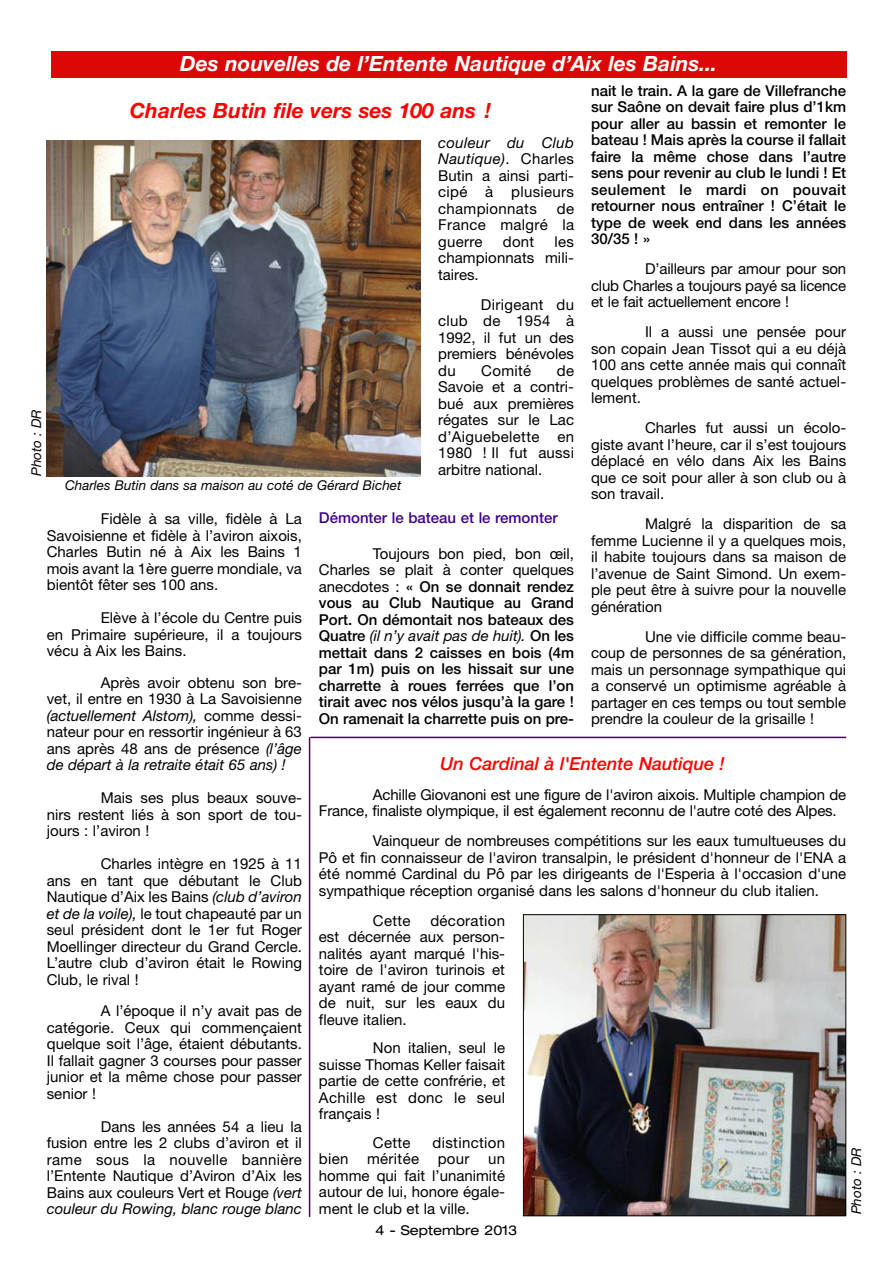
<style>
.page{position:relative;width:893px;height:1263px;background:#fff}
.page>*{position:absolute;margin:0;border:0;box-sizing:border-box;transform-origin:0 0}
.t1{font:italic 700 21px "Helvetica Neue";color:#fff}
.t2{font:italic 700 21px "Helvetica Neue";color:#f00}
.t3{font:italic 500 18px "Helvetica Neue";color:#f00}
.t4{font:15px/16.5px "Helvetica Neue";color:#000;text-align:justify}
.t5{font:500 15px/16.5px "Helvetica Neue";color:#000;text-align:justify}
.t6{font:500 15px "Helvetica Neue";color:#41008b}
.t7{font:italic 13.5px "Helvetica Neue";color:#000}
.t8{font:expanded 13.5px "Helvetica Neue";color:#000}
.s1{font-style:italic}
.s2{font-weight:400}
.s3{font-weight:400;font-style:italic}
</style>
<div class="page">
<hr style="left:310px;top:737px;width:536px;height:1px;background:#41008b">
<img style="left:47px;top:140px;width:373px;height:336px">
<img style="left:525px;top:916px;width:319px;height:298px">
<div style="left:523px;top:914px;width:323px;height:302px;border:1px solid #000"></div>
<div style="left:51px;top:51px;width:795px;height:27px;background:#db0805"></div>
<hr style="left:309px;top:737px;width:1px;height:480px;background:#41008b">
<h1 class="t1" style="left:180px;top:56px;width:538px">Des nouvelles de l’Entente Nautique d’Aix les Bains...</h1>
<p class="t5" style="left:591px;top:84px;width:257px">nait le train. A la gare de Villefranche sur Saône on devait faire plus d’1km pour aller au bassin et remonter le bateau ! Mais après la course il fallait faire la même chose dans l’autre sens pour revenir au club le lundi ! Et seulement le mardi on pouvait retourner nous entraîner ! C’était le type de week end dans les années 30/35 ! »</p>
<p class="t4" style="left:591px;top:262px;width:257px;text-indent:54px">D’ailleurs par amour pour son club Charles a toujours payé sa licence et le fait actuellement encore !</p>
<p class="t4" style="left:591px;top:325px;width:257px;text-indent:54px">Il a aussi une pensée pour son copain Jean Tissot qui a eu déjà 100 ans cette année mais qui connaît quelques problèmes de santé actuel&shy;lement.</p>
<p class="t4" style="left:591px;top:421px;width:257px;text-indent:54px">Charles fut aussi un écolo&shy;giste avant l’heure, car il s’est toujours déplacé en vélo dans Aix les Bains que ce soit pour aller à son club ou à son travail.</p>
<p class="t4" style="left:591px;top:517px;width:257px;text-indent:54px">Malgré la disparition de sa femme Lucienne il y a quelques mois, il habite toujours dans sa maison de l’avenue de Saint Simond. Un exem&shy;ple peut être à suivre pour la nouvelle génération</p>
<p class="t4" style="left:591px;top:630px;width:257px;text-indent:54px">Une vie difficile comme beau&shy;coup de personnes de sa génération, mais un personnage sympathique qui a conservé un optimisme agréable à partager en ces temps ou tout semble prendre la couleur de la grisaille !</p>
<h1 class="t2" style="left:130px;top:103px;width:363px">Charles Butin file vers ses 100 ans !</h1>
<p class="t4" style="left:438px;top:136px;width:137px"><span class="s1">couleur du Club Nautique)</span>. Charles Butin a ainsi parti&shy;cipé à plusieurs championnats</p>
<p class="t4" style="left:438px;top:202px;width:137px;text-indent:119px">de France malgré la guerre</p>
<p class="t4" style="left:438px;top:235px;width:137px;text-indent:116px">les championnats mili&shy;taires.</p>
<p class="t4" style="left:438px;top:298px;width:137px;text-indent:43px">Dirigeant du club de 1954 à 1992, il fut un des premiers bénévoles du</p>
<p class="t4" style="left:503px;top:235px;width:33px">dont</p>
<p class="t4" style="left:481px;top:364px;width:52px">Comité</p>
<p class="t4" style="left:438px;top:364px;width:137px;text-indent:119px">de Savoie et a contri&shy;bué aux premières régates sur le Lac d’Aiguebelette en 1980 ! Il fut aussi arbitre national.</p>
<p class="t6" style="left:319px;top:512px;width:240px">Démonter le bateau et le remonter</p>
<p class="t5" style="left:319px;top:547px;width:257px;text-indent:54px"><span class="s2">Toujours bon pied, bon œil, Charles se plait à conter quelques anecdotes :</span> « On se donnait rendez vous au Club Nautique au Grand Port. On démontait nos bateaux des Quatre <span class="s3">(il n’y avait pas de huit).</span> On les mettait dans 2 caisses en bois (4m par 1m) puis on les hissait sur une charrette à roues ferrées que l’on tirait avec nos vélos jusqu’à la gare !<br>On ramenait la charrette puis on pre-</p>
<p class="t7" style="left:32px;top:476px;width:68px;rotate:-90deg">Photo : DR</p>
<p class="t7" style="left:65px;top:481px;width:338px">Charles Butin dans sa maison au coté de Gérard Bichet</p>
<p class="t4" style="left:47px;top:512px;width:257px;text-indent:54px">Fidèle à sa ville, fidèle à La Savoisienne et fidèle à l’aviron aixois, Charles Butin né à Aix les Bains 1 mois avant la 1ère guerre mondiale, va bientôt fêter ses 100 ans.</p>
<p class="t4" style="left:47px;top:611px;width:257px;text-indent:54px">Elève à l’école du Centre puis en Primaire supérieure, il a toujours vécu à Aix les Bains.</p>
<p class="t4" style="left:47px;top:676px;width:257px;text-indent:54px">Après avoir obtenu son bre&shy;vet, il entre en 1930 à La Savoisienne <span class="s1">(actuellement Alstom),</span> comme dessi&shy;nateur pour en ressortir ingénieur à 63 ans après 48 ans de présence <span class="s1">(l’âge de départ à la retraite était 65 ans) !</span></p>
<p class="t4" style="left:47px;top:791px;width:257px;text-indent:54px">Mais ses plus beaux souve&shy;nirs restent liés à son sport de tou&shy;jours : l’aviron !</p>
<p class="t4" style="left:47px;top:857px;width:257px;text-indent:54px">Charles intègre en 1925 à 11 ans en tant que débutant le Club Nautique d’Aix les Bains <span class="s1">(club d’aviron et de la voile),</span> le tout chapeauté par un seul président dont le 1er fut Roger Moellinger directeur du Grand Cercle.<br>L’autre club d’aviron était le Rowing Club, le rival !</p>
<p class="t4" style="left:47px;top:1004px;width:257px;text-indent:54px">A l’époque il n’y avait pas de catégorie. Ceux qui commençaient quelque soit l’âge, étaient débutants.<br>Il fallait gagner 3 courses pour passer junior et la même chose pour passer senior !</p>
<p class="t4" style="left:47px;top:1120px;width:257px;text-indent:54px">Dans les années 54 a lieu la fusion entre les 2 clubs d’aviron et il rame sous la nouvelle bannière l’Entente Nautique d’Aviron d’Aix les Bains aux couleurs Vert et Rouge <span class="s1">(vert couleur du Rowing, blanc rouge blanc</span></p>
<p class="t3" style="left:440px;top:757px;width:286px">Un Cardinal à l'Entente Nautique !</p>
<p class="t4" style="left:319px;top:788px;width:529px;text-indent:54px">Achille Giovanoni est une figure de l'aviron aixois. Multiple champion de<br>France, finaliste olympique, il est également reconnu de l'autre coté des Alpes.</p>
<p class="t4" style="left:319px;top:834px;width:529px;text-indent:54px">Vainqueur de nombreuses compétitions sur les eaux tumultueuses du Pô et fin connaisseur de l'aviron transalpin, le président d'honneur de l'ENA a été nommé Cardinal du Pô par les dirigeants de l'Esperia à l'occasion d'une sympathique réception organisé dans les salons d'honneur du club italien.</p>
<p class="t4" style="left:373px;top:914px;width:39px">Cette</p>
<p class="t4" style="left:319px;top:914px;width:188px;text-indent:111px">décoration est décernée aux person&shy;nalités ayant marqué l'his&shy;toire de l'aviron turinois et ayant ramé de jour comme de nuit, sur les eaux du fleuve italien.</p>
<p class="t4" style="left:319px;top:1041px;width:188px;text-indent:54px">Non italien, seul le suisse Thomas Keller faisait partie de cette confrérie, et Achille est donc le seul français !</p>
<p class="t4" style="left:373px;top:1136px;width:39px">Cette</p>
<p class="t4" style="left:319px;top:1136px;width:188px;text-indent:114px">distinction bien méritée pour un homme qui fait l’unanimité autour de lui, honore égale&shy;ment le club et la ville.</p>
<p class="t7" style="left:851px;top:1214px;width:68px;rotate:-90deg">Photo : DR</p>
<p class="t8" style="left:375px;top:1225px;width:144px">4 - Septembre 2013</p>
</div>
